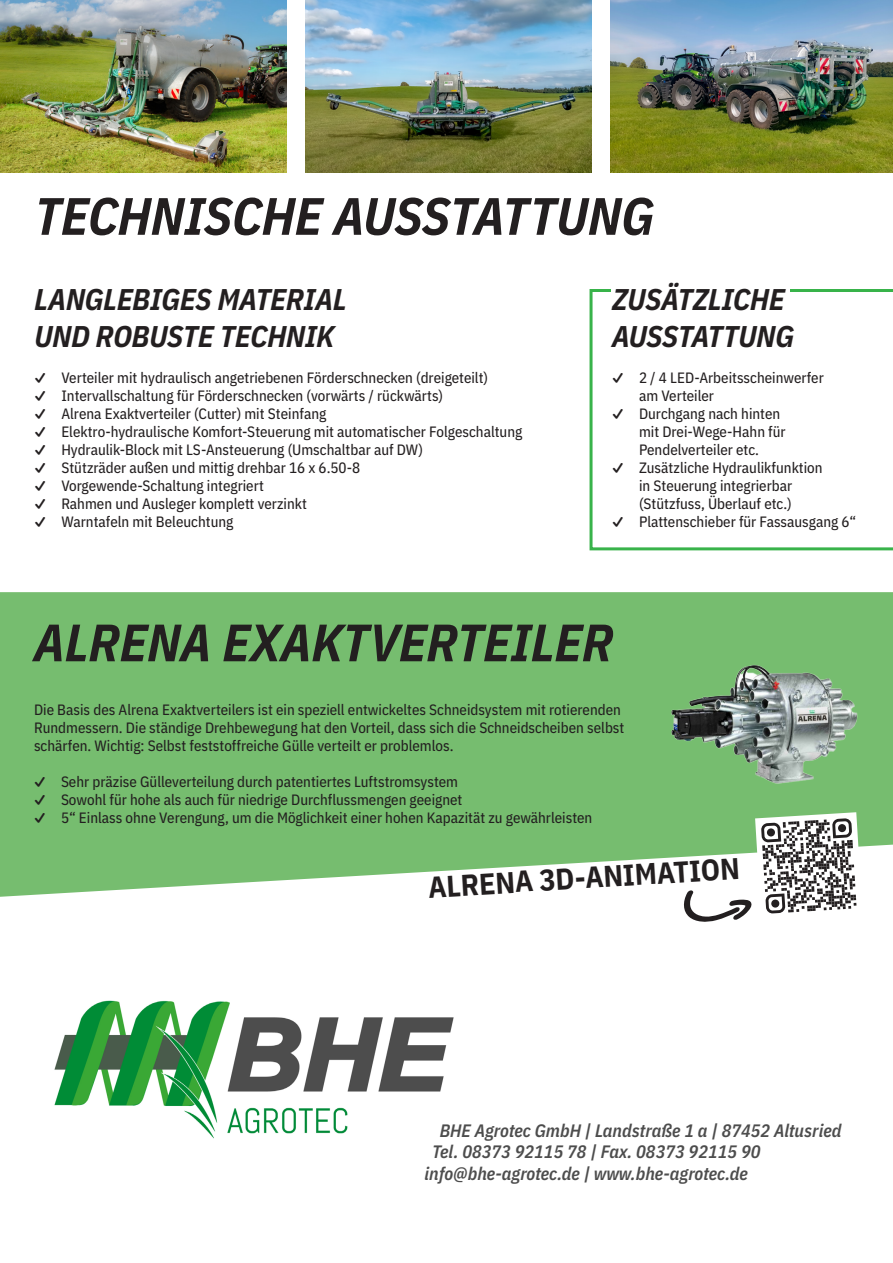
<style>
.page{position:relative;width:893px;height:1263px;background:#fff}
.page>*{position:absolute;margin:0;border:0;box-sizing:border-box;transform-origin:0 0}
.t1{font:italic 700 52.5px "IBM Plex Sans Cond";color:#231f20}
.t2{font:italic 700 30px/37.5px "IBM Plex Sans Cond";letter-spacing:-.005em;color:#231f20}
.t3{font:700 30px "IBM Plex Sans Cond";color:#231f20}
.t4{font:italic 600 18px "IBM Plex Sans Cond";color:#4d4d4d}
.t5{font:15px/18px "IBM Plex Sans Cond Text";color:#231f20}
.s1{font-family:"Helvetica Neue";font-weight:700}
</style>
<div class="page">
<img style="left:54px;top:1000px;width:400px;height:139px">
<svg style="left:0;top:592px;width:893px;height:305px;background:#7fc178"></svg>
<img style="left:659px;top:657px;width:211px;height:132px">
<img style="left:0;top:0;width:287px;height:173px">
<img style="left:305px;top:0;width:287px;height:173px">
<img style="left:611px;top:0;width:282px;height:173px">
<svg style="left:682px;top:812px;width:180px;height:110px"></svg>
<svg style="left:589px;top:289px;width:304px;height:261px"></svg>
<div style="left:611px;top:286px;width:179px;height:60px;background:#fff"></div>
<h1 class="t1" style="left:34px;top:174px;width:621px">TECHNISCHE AUSSTATTUNG</h1>
<h2 class="t2" style="left:34px;top:278px;width:314px">LANGLEBIGES MATERIAL<br>UND ROBUSTE TECHNIK</h2>
<p class="t5" style="left:34px;top:368px;width:489px"><span class="s1">࢟</span> Verteiler mit hydraulisch angetriebenen Förderschnecken (dreigeteilt)<br><span class="s1">࢟</span> Intervallschaltung für Förderschnecken (vorwärts / rückwärts)<br><span class="s1">࢟</span> Alrena Exaktverteiler (Cutter) mit Steinfang<br><span class="s1">࢟</span> Elektro-hydraulische Komfort-Steuerung mit automatischer Folgeschaltung <span class="s1">࢟</span> Hydraulik-Block mit LS-Ansteuerung (Umschaltbar auf DW)<br><span class="s1">࢟</span> Stützräder außen und mittig drehbar 16 x 6.50-8<br><span class="s1">࢟</span> Vorgewende-Schaltung integriert<br><span class="s1">࢟</span> Rahmen und Ausleger komplett verzinkt<br><span class="s1">࢟</span> Warntafeln mit Beleuchtung</p>
<h2 class="t2" style="left:612px;top:278px;width:184px">ZUSÄTZLICHE<br>AUSSTATTUNG</h2>
<p class="t5" style="left:612px;top:368px;width:213px"><span class="s1">࢟</span> 2 / 4 LED-Arbeitsscheinwerfer</p>
<p class="t5" style="left:639px;top:386px;width:77px">am Verteiler</p>
<p class="t5" style="left:612px;top:404px;width:170px"><span class="s1">࢟</span> Durchgang nach hinten</p>
<p class="t5" style="left:639px;top:422px;width:148px">mit Drei-Wege-Hahn für</p>
<p class="t5" style="left:639px;top:440px;width:122px">Pendelverteiler etc.</p>
<p class="t5" style="left:612px;top:458px;width:212px"><span class="s1">࢟</span> Zusätzliche Hydraulikfunktion</p>
<p class="t5" style="left:639px;top:476px;width:155px">in Steuerung integrierbar</p>
<p class="t5" style="left:639px;top:494px;width:154px">(Stützfuss, Überlauf etc.)</p>
<p class="t5" style="left:612px;top:512px;width:246px"><span class="s1">࢟</span> Plattenschieber für Fassausgang 6“</p>
<h1 class="t1" style="left:34px;top:601px;width:581px">ALRENA EXAKTVERTEILER</h1>
<p class="t5" style="left:34px;top:700px;width:592px">Die Basis des Alrena Exaktverteilers ist ein speziell entwickeltes Schneidsystem mit rotierenden<br>Rundmessern. Die ständige Drehbewegung hat den Vorteil, dass sich die Schneidscheiben selbst schärfen. Wichtig: Selbst feststoffreiche Gülle verteilt er problemlos.</p>
<p class="t5" style="left:34px;top:772px;width:560px"><span class="s1">࢟</span> Sehr präzise Gülleverteilung durch patentiertes Luftstromsystem<br><span class="s1">࢟</span> Sowohl für hohe als auch für niedrige Durchflussmengen geeignet<br><span class="s1">࢟</span> 5 ” Einlass ohne Verengung, um die Möglichkeit einer hohen Kapazität zu gewährleisten</p>
<h2 class="t3" style="left:426px;top:864px;width:314px;rotate:-4deg">ALRENA 3D-ANIMATION</h2>
<p class="t4" style="left:440px;top:1116px;width:403px">BHE Agrotec GmbH | Landstraße 1 a | 87452 Altusried</p>
<p class="t4" style="left:432px;top:1138px;width:330px">Tel. 08373 92115 78 | Fax. 08373 92115 90</p>
<p class="t4" style="left:424px;top:1159px;width:325px">info@bhe-agrotec.de | www.bhe-agrotec.de</p>
</div>
